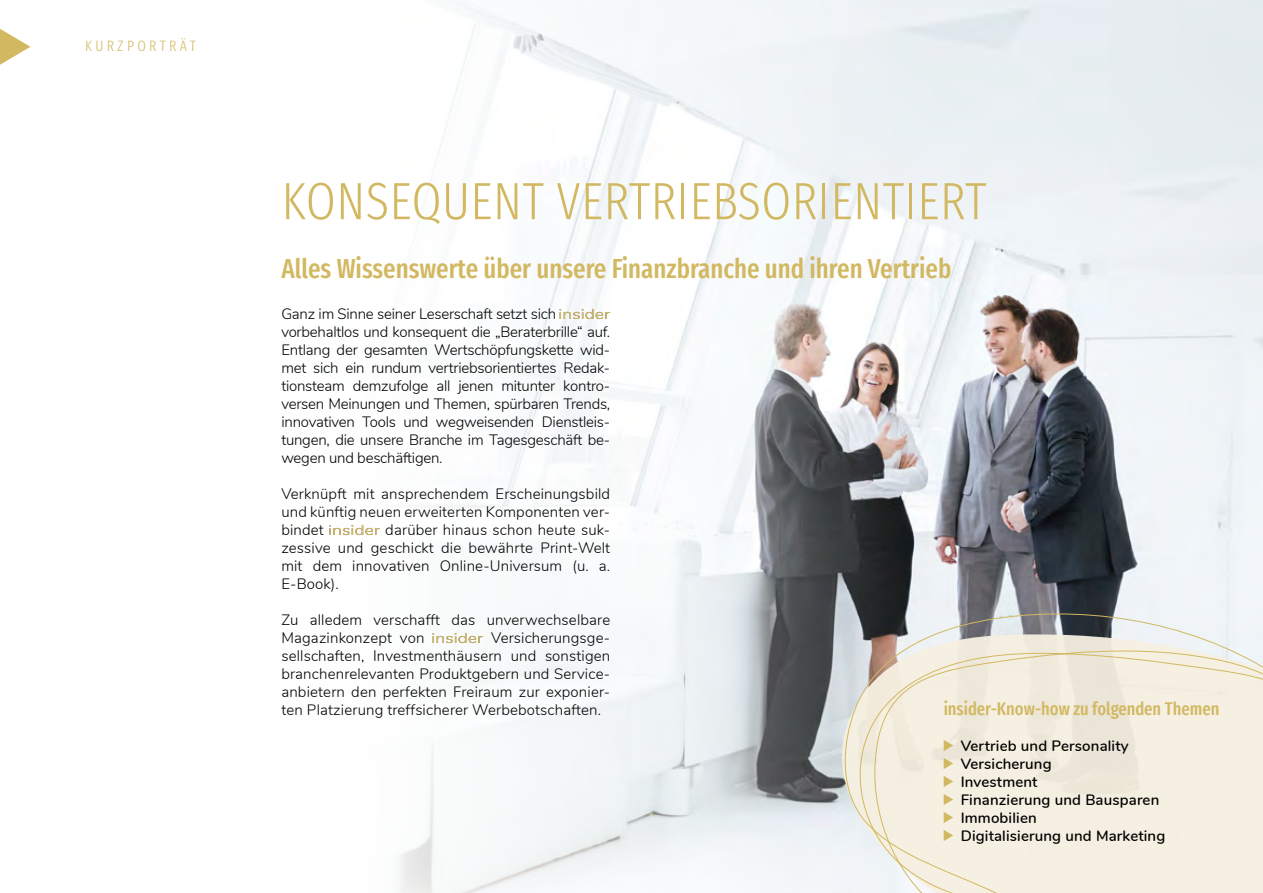
<style>
.page{position:relative;width:1263px;height:893px;background:#fff}
.page>*{position:absolute;margin:0;border:0;box-sizing:border-box;transform-origin:0 0}
.t1{font:300 extra-condensed 52.5px "Fira Sans";letter-spacing:.01em;color:#d2b861}
.t2{font:500 extra-condensed 27px "Fira Sans";color:#d2b861}
.t3{font:500 extra-condensed 18px "Fira Sans";color:#d2b861}
.t4{font:300 15px/18px "Nunito";letter-spacing:-.015em;color:#000;text-align:justify}
.t5{font:600 15px/18px "Nunito";letter-spacing:.01em;color:#000}
.t6{font:300 15px/18px "Nunito";letter-spacing:.01em;color:#000}
.t7{font:300 extra-condensed 15px "Fira Sans";letter-spacing:.225em;color:#d2b861}
</style>
<div class="page">
<img style="left:346px;top:0;width:917px;height:893px">
<svg style="left:0;top:29px;width:30px;height:36px"></svg>
<svg style="left:559px;top:309px;width:51px;height:10px"></svg>
<svg style="left:329px;top:525px;width:51px;height:10px"></svg>
<svg style="left:432px;top:633px;width:51px;height:10px"></svg>
<svg style="left:839px;top:604px;width:424px;height:289px;background:#e9e4d9"></svg>
<svg style="left:944px;top:740px;width:9px;height:11px"></svg>
<svg style="left:944px;top:758px;width:9px;height:11px"></svg>
<svg style="left:944px;top:776px;width:9px;height:11px"></svg>
<svg style="left:944px;top:794px;width:9px;height:11px"></svg>
<svg style="left:944px;top:812px;width:9px;height:11px"></svg>
<svg style="left:944px;top:830px;width:9px;height:11px"></svg>
<p class="t7" style="left:85px;top:36px;width:112px">KURZPORTRÄT</p>
<h1 class="t1" style="left:282px;top:164px;width:706px">KONSEQUENT VERTRIEBSORIENTIERT</h1>
<h2 class="t2" style="left:281px;top:247px;width:672px">Alles Wissenswerte über unsere Finanzbranche und ihren Vertrieb</h2>
<p class="t4" style="left:281px;top:304px;width:330px;text-align:left">Ganz im Sinne seiner Leserschaft setzt sich vorbehaltlos und konsequent die „Beraterbrille“ auf.<br>Entlang der gesamten Wertschöpfungskette wid&shy;met sich ein rundum vertriebsorientiertes Redak&shy;tionsteam demzufolge all jenen mitunter kontro&shy;versen Meinungen und Themen, spürbaren Trends, innovativen Tools und wegweisenden Dienstleis&shy;tungen, die unsere Branche im Tagesgeschäft be&shy;wegen und beschäftigen.</p>
<p class="t4" style="left:281px;top:484px;width:330px">Verknüpft mit ansprechendem Erscheinungsbild und künftig neuen erweiterten Komponenten ver&shy;bindet</p>
<p class="t4" style="left:281px;top:520px;width:330px;text-indent:104px">darüber hinaus schon heute suk&shy;zessive und geschickt die bewährte Print-Welt mit dem innovativen Online-Universum (u. a.<br>E-Book).</p>
<p class="t6" style="left:281px;top:610px;width:330px">Zu alledem verschafft das unverwechselbare<br>Magazinkonzept von</p>
<p class="t4" style="left:281px;top:628px;width:330px;text-indent:210px">Versicherungsge&shy;sellschaften, Investmenthäusern und sonstigen branchenrelevanten Produktgebern und Service&shy;anbietern den perfekten Freiraum zur exponier&shy;ten Platzierung treffsicherer Werbebotschaften.</p>
<p class="t3" style="left:944px;top:694px;width:277px">insider-Know-how zu folgenden Themen</p>
<p class="t5" style="left:961px;top:736px;width:206px">Vertrieb und Personality<br>Versicherung<br>Investment<br>Finanzierung und Bausparen<br>Immobilien<br>Digitalisierung und Marketing</p>
</div>
